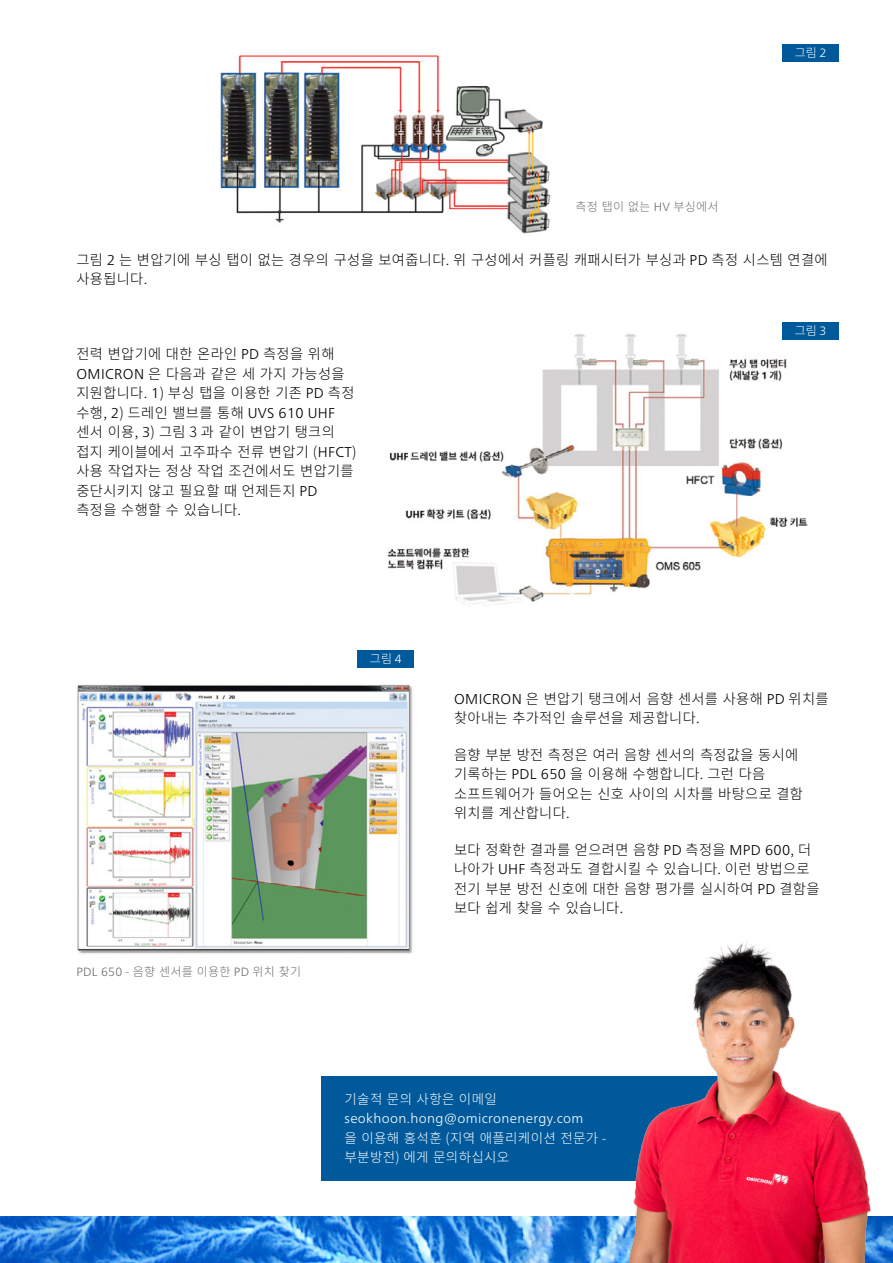
<style>
.page{position:relative;width:893px;height:1263px;background:#fff}
.page>*{position:absolute;margin:0;border:0;box-sizing:border-box;transform-origin:0 0}
.t1{font:300 14.25px/19.5px "Noto Sans CJ Ktc";letter-spacing:.025em;color:#000}
.t2{font:300 13.5px/19.5px "Noto Sans CJ Ktc";letter-spacing:.025em;color:#fff}
.t3{font:300 13.5px "Frutiger Neue LTW1 G";letter-spacing:.025em;color:#fff}
.t4{font:300 12px "Noto Sans CJ Ktc";letter-spacing:.025em;color:#6d6e71}
.t5{font:300 12px "Noto Sans CJ Ktc";color:#fff}
.s1{font-family:"Frutiger Neue LTW1 G"}
</style>
<div class="page">
<div style="left:321px;top:1076px;width:423px;height:105px;background:#00599a"></div>
<img style="left:0;top:1217px;width:622px;height:46px">
<img style="left:622px;top:942px;width:271px;height:321px">
<img style="left:220px;top:55px;width:331px;height:178px">
<img style="left:77px;top:684px;width:336px;height:270px">
<div style="left:782px;top:44px;width:57px;height:17px;background:#00599a"></div>
<img style="left:387px;top:334px;width:440px;height:272px">
<div style="left:782px;top:322px;width:57px;height:17px;background:#00599a"></div>
<div style="left:358px;top:651px;width:56px;height:17px;background:#00599a"></div>
<p class="t4" style="left:575px;top:199px;width:144px">측정 탭이 없는 <span class="s1">HV</span> 부싱에서</p>
<p class="t5" style="left:795px;top:45px;width:33px">그림 <span class="s1">2</span></p>
<p class="t1" style="left:76px;top:250px;width:753px">그림 <span class="s1">2</span> 는 변압기에 부싱 탭이 없는 경우의 구성을 보여줍니다. 위 구성에서 커플링 캐패시터가 부싱과 <span class="s1">PD</span> 측정 시스템 연결에 사용됩니다.</p>
<p class="t1" style="left:76px;top:344px;width:282px">전력 변압기에 대한 온라인 <span class="s1">PD</span> 측정을 위해<br><span class="s1">OMICRON</span> 은 다음과 같은 세 가지 가능성을 지원합니다. <span class="s1">1</span>) 부싱 탭을 이용한 기존 <span class="s1">PD</span> 측정 수행, <span class="s1">2</span>) 드레인 밸브를 통해 <span class="s1">UVS 610 UHF </span>센서 이용, <span class="s1">3</span>) 그림 3 과 같이 변압기 탱크의 접지 케이블에서 고주파수 전류 변압기 (<span class="s1">HFCT</span>) 사용 작업자는 정상 작업 조건에서도 변압기를 중단시키지 않고 필요할 때 언제든지 <span class="s1">PD </span>측정을 수행할 수 있습니다.</p>
<p class="t5" style="left:795px;top:323px;width:33px">그림 <span class="s1">3</span></p>
<p class="t4" style="left:76px;top:964px;width:226px"><span class="s1">PDL 650</span> - 음향 센서를 이용한 <span class="s1">PD</span> 위치 찾기</p>
<p class="t5" style="left:370px;top:652px;width:33px">그림 <span class="s1">4</span></p>
<p class="t1" style="left:454px;top:689px;width:376px"><span class="s1">OMICRON</span> 은 변압기 탱크에서 음향 센서를 사용해 <span class="s1">PD</span> 위치를 찾아내는 추가적인 솔루션을 제공합니다.</p>
<p class="t1" style="left:454px;top:745px;width:350px">음향 부분 방전 측정은 여러 음향 센서의 측정값을 동시에 기록하는 <span class="s1">PDL 650</span> 을 이용해 수행합니다. 그런 다음 소프트웨어가 들어오는 신호 사이의 시차를 바탕으로 결함 위치를 계산합니다.</p>
<p class="t1" style="left:454px;top:840px;width:367px">보다 정확한 결과를 얻으려면 음향 <span class="s1">PD</span> 측정을 <span class="s1">MPD 600</span>, 더 나아가 <span class="s1">UHF</span> 측정과도 결합시킬 수 있습니다. 이런 방법으로 전기 부분 방전 신호에 대한 음향 평가를 실시하여 <span class="s1">PD</span> 결함을 보다 쉽게 찾을 수 있습니다.</p>
<p class="t2" style="left:345px;top:1089px;width:154px">기술적 문의 사항은 이메일</p>
<p class="t3" style="left:345px;top:1110px;width:240px">seokhoon.hong@omicronenergy.com</p>
<p class="t2" style="left:345px;top:1128px;width:263px">을 이용해 홍석훈 (지역 애플리케이션 전문가 - 부분방전) 에게 문의하십시오</p>
</div>
